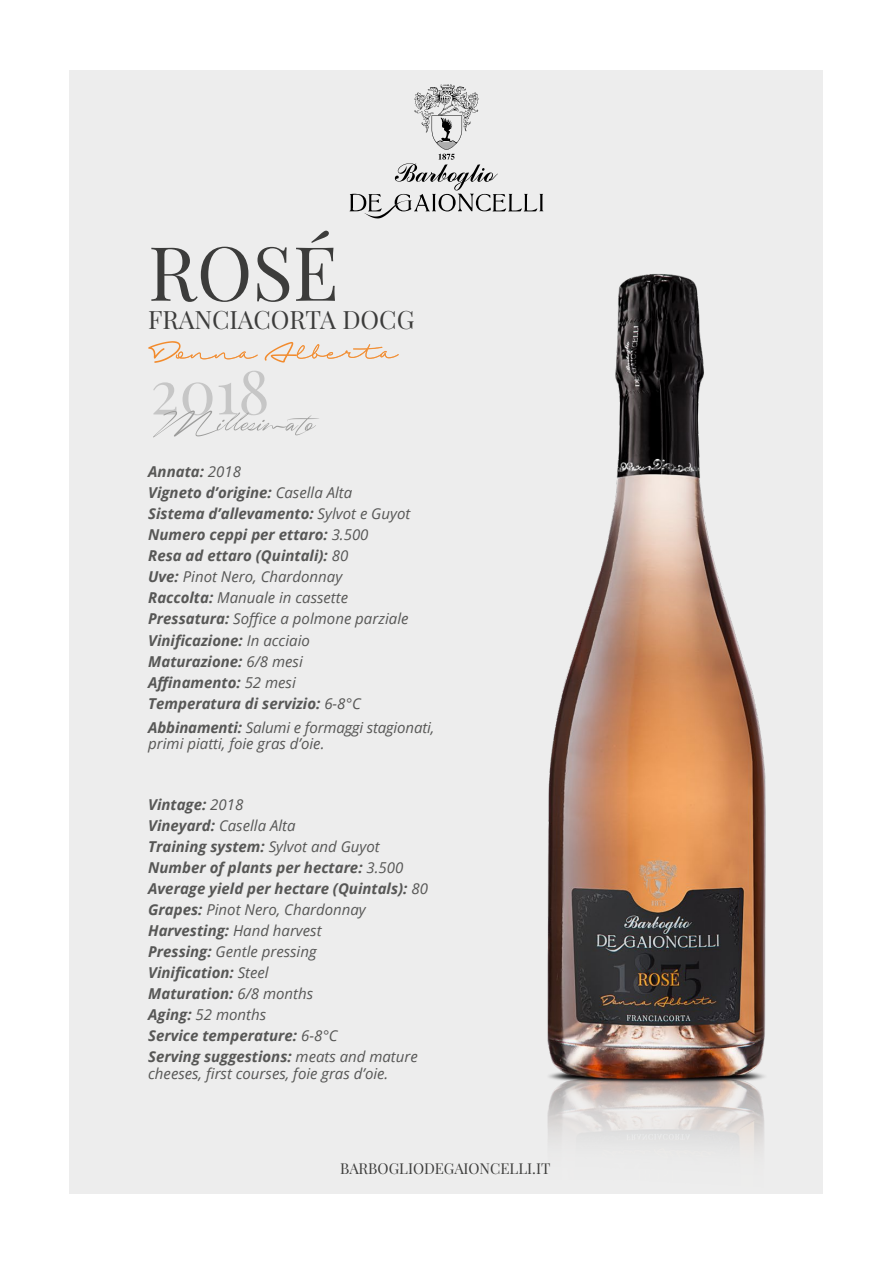
<style>
.page{position:relative;width:893px;height:1263px;background:#fff}
.page>*{position:absolute;margin:0;border:0;box-sizing:border-box;transform-origin:0 0}
.t1{font:75px "Playfair Display";color:#3c3c3b}
.t2{font:60.6px "Playfair Display";color:#c6c6c6}
.t3{font:25.2px "Playfair Display";color:#3c3c3b}
.t4{font:italic 700 15px/21px "Open Sans";color:#575756}
.t5{font:italic 15px/16.5px "Open Sans";color:#575756}
.t6{font:15px "Playfair Display";color:#3c3c3b}
.s1{font-weight:400}
.s2{font-weight:700}
</style>
<div class="page">
<div style="left:70px;top:70px;width:753px;height:1123px;background:#ededed"></div>
<svg style="left:148px;top:341px;width:110px;height:22px"></svg>
<svg style="left:265px;top:342px;width:134px;height:20px"></svg>
<svg style="left:350px;top:84px;width:193px;height:134px"></svg>
<img style="left:454px;top:201px;width:369px;height:993px">
<svg style="left:153px;top:410px;width:166px;height:27px"></svg>
<h1 class="t1" style="left:148px;top:226px;width:192px">ROSÉ</h1>
<h3 class="t3" style="left:148px;top:303px;width:268px">FRANCIACORTA DOCG</h3>
<h2 class="t2" style="left:150px;top:354px;width:121px">2018</h2>
<p class="t4" style="left:148px;top:461px;width:264px">Annata: <span class="s1">2018<br></span>Vigneto d’origine: <span class="s1">Casella Alta<br></span>Sistema d’allevamento: <span class="s1">Sylvot e Guyot<br></span>Numero ceppi per ettaro: <span class="s1">3.500<br></span>Resa ad ettaro (Quintali): <span class="s1">80<br></span>Uve: <span class="s1">Pinot Nero, Chardonnay<br></span>Raccolta: <span class="s1">Manuale in cassette<br></span>Pressatura: <span class="s1">Soffice a polmone parziale<br></span>Vinificazione: <span class="s1">In acciaio<br></span>Maturazione: <span class="s1">6/8 mesi<br></span>Affinamento: <span class="s1">52 mesi<br></span>Temperatura di servizio: <span class="s1">6-8°C</span></p>
<p class="t5" style="left:148px;top:718px;width:288px"><span class="s2">Abbinamenti:</span> Salumi e formaggi stagionati, primi piatti, foie gras d’oie.</p>
<p class="t4" style="left:148px;top:794px;width:281px">Vintage: <span class="s1">2018<br></span>Vineyard: <span class="s1">Casella Alta<br></span>Training system: <span class="s1">Sylvot and Guyot<br></span>Number of plants per hectare: <span class="s1">3.500<br></span>Average yield per hectare (Quintals): <span class="s1">80<br></span>Grapes: <span class="s1">Pinot Nero, Chardonnay<br></span>Harvesting: <span class="s1">Hand harvest<br></span>Pressing: <span class="s1">Gentle pressing<br></span>Vinification: <span class="s1">Steel<br></span>Maturation: <span class="s1">6/8 months<br></span>Aging: <span class="s1">52 months<br></span>Service temperature: <span class="s1">6-8°C<br></span>Serving suggestions: <span class="s1">meats and mature</span></p>
<p class="t5" style="left:148px;top:1065px;width:242px">cheeses, first courses, foie gras d’oie.</p>
<p class="t6" style="left:340px;top:1159px;width:212px">BARBOGLIODEGAIONCELLI.IT</p>
</div>
